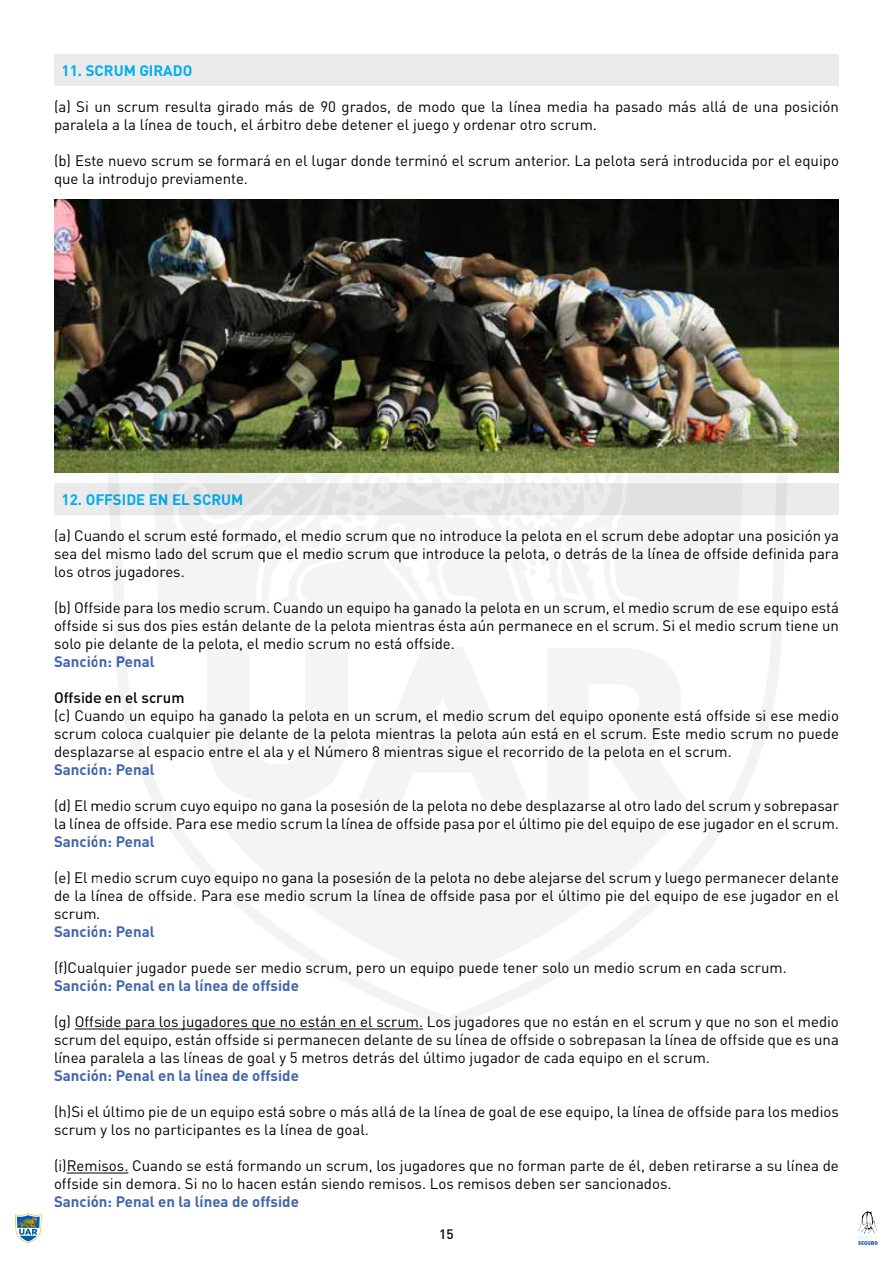
<style>
.page{position:relative;width:893px;height:1263px;background:#fff}
.page>*{position:absolute;margin:0;border:0;box-sizing:border-box;transform-origin:0 0}
.t1{font:15px/18px "DIN Pro";color:#000}
.t2{font:700 15px "DIN Pro";color:#4065af}
.t3{font:700 15px "DIN Pro";color:#00aeef}
.t4{font:500 15px "DIN Pro";color:#000}
.t5{font:500 13.5px "DIN Pro";color:#000}
</style>
<div class="page">
<div style="left:54px;top:54px;width:785px;height:31px;background:#ebebec"></div>
<div style="left:54px;top:483px;width:785px;height:31px;background:#ebebec"></div>
<hr style="left:75px;top:1028px;width:348px;height:1px;background:#000">
<hr style="left:67px;top:1172px;width:61px;height:1px;background:#000">
<img style="left:54px;top:200px;width:785px;height:272px">
<svg style="left:857px;top:1211px;width:21px;height:34px"></svg>
<svg style="left:15px;top:1213px;width:26px;height:30px"></svg>
<svg style="left:98px;top:235px;width:697px;height:792px"></svg>
<svg style="left:109px;top:247px;width:675px;height:769px"></svg>
<img style="left:145px;top:284px;width:603px;height:337px">
<svg style="left:224px;top:828px;width:445px;height:152px;fill:#f4f4f4"></svg>
<svg style="left:173px;top:351px;width:496px;height:270px"></svg>
<img style="left:210px;top:359px;width:452px;height:256px">
<svg style="left:207px;top:647px;width:479px;height:155px;fill:#f4f4f4"></svg>
<p class="t3" style="left:62px;top:60px;width:132px">11. SCRUM GIRADO</p>
<p class="t1" style="left:54px;top:97px;width:786px">(a) Si un scrum resulta girado más de 90 grados, de modo que la línea media ha pasado más allá de una posición paralela a la línea de touch, el árbitro debe detener el juego y ordenar otro scrum.</p>
<p class="t1" style="left:54px;top:151px;width:786px">(b) Este nuevo scrum se formará en el lugar donde terminó el scrum anterior. La pelota será introducida por el equipo que la introdujo previamente.</p>
<p class="t3" style="left:62px;top:489px;width:183px">12. OFFSIDE EN EL SCRUM</p>
<p class="t1" style="left:54px;top:526px;width:786px;text-align:justify">(a) Cuando el scrum esté formado, el medio scrum que no introduce la pelota en el scrum debe adoptar una posición ya sea del mismo lado del scrum que el medio scrum que introduce la pelota, o detrás de la línea de offside definida para los otros jugadores.</p>
<p class="t1" style="left:54px;top:598px;width:786px;text-align:justify">(b) Offside para los medio scrum. Cuando un equipo ha ganado la pelota en un scrum, el medio scrum de ese equipo está offside si sus dos pies están delante de la pelota mientras ésta aún permanece en el scrum. Si el medio scrum tiene un solo pie delante de la pelota, el medio scrum no está offside.</p>
<p class="t2" style="left:54px;top:651px;width:102px">Sanción: Penal</p>
<p class="t4" style="left:54px;top:687px;width:132px">Offside en el scrum</p>
<p class="t1" style="left:54px;top:706px;width:786px;text-align:justify">(c) Cuando un equipo ha ganado la pelota en un scrum, el medio scrum del equipo oponente está offside si ese medio scrum coloca cualquier pie delante de la pelota mientras la pelota aún está en el scrum. Este medio scrum no puede desplazarse al espacio entre el ala y el Número 8 mientras sigue el recorrido de la pelota en el scrum.</p>
<p class="t2" style="left:54px;top:759px;width:102px">Sanción: Penal</p>
<p class="t1" style="left:54px;top:796px;width:786px">(d) El medio scrum cuyo equipo no gana la posesión de la pelota no debe desplazarse al otro lado del scrum y sobrepasar la línea de offside. Para ese medio scrum la línea de offside pasa por el último pie del equipo de ese jugador en el scrum.</p>
<p class="t2" style="left:54px;top:831px;width:102px">Sanción: Penal</p>
<p class="t1" style="left:54px;top:868px;width:786px;text-align:justify">(e) El medio scrum cuyo equipo no gana la posesión de la pelota no debe alejarse del scrum y luego permanecer delante de la línea de offside. Para ese medio scrum la línea de offside pasa por el último pie del equipo de ese jugador en el scrum.</p>
<p class="t2" style="left:54px;top:921px;width:102px">Sanción: Penal</p>
<p class="t1" style="left:54px;top:958px;width:734px">(f)Cualquier jugador puede ser medio scrum, pero un equipo puede tener solo un medio scrum en cada scrum.</p>
<p class="t2" style="left:54px;top:975px;width:246px">Sanción: Penal en la línea de offside</p>
<p class="t1" style="left:54px;top:1012px;width:786px;text-align:justify">(g) Offside para los jugadores que no están en el scrum. Los jugadores que no están en el scrum y que no son el medio scrum del equipo, están offside si permanecen delante de su línea de offside o sobrepasan la línea de offside que es una línea paralela a las líneas de goal y 5 metros detrás del último jugador de cada equipo en el scrum.</p>
<p class="t2" style="left:54px;top:1065px;width:246px">Sanción: Penal en la línea de offside</p>
<p class="t1" style="left:54px;top:1102px;width:786px">(h)Si el último pie de un equipo está sobre o más allá de la línea de goal de ese equipo, la línea de offside para los medios scrum y los no participantes es la línea de goal.</p>
<p class="t1" style="left:54px;top:1156px;width:786px">(i)Remisos. Cuando se está formando un scrum, los jugadores que no forman parte de él, deben retirarse a su línea de offside sin demora. Si no lo hacen están siendo remisos. Los remisos deben ser sancionados.</p>
<p class="t2" style="left:54px;top:1191px;width:246px">Sanción: Penal en la línea de offside</p>
<p class="t5" style="left:439px;top:1224px;width:16px">15</p>
</div>
